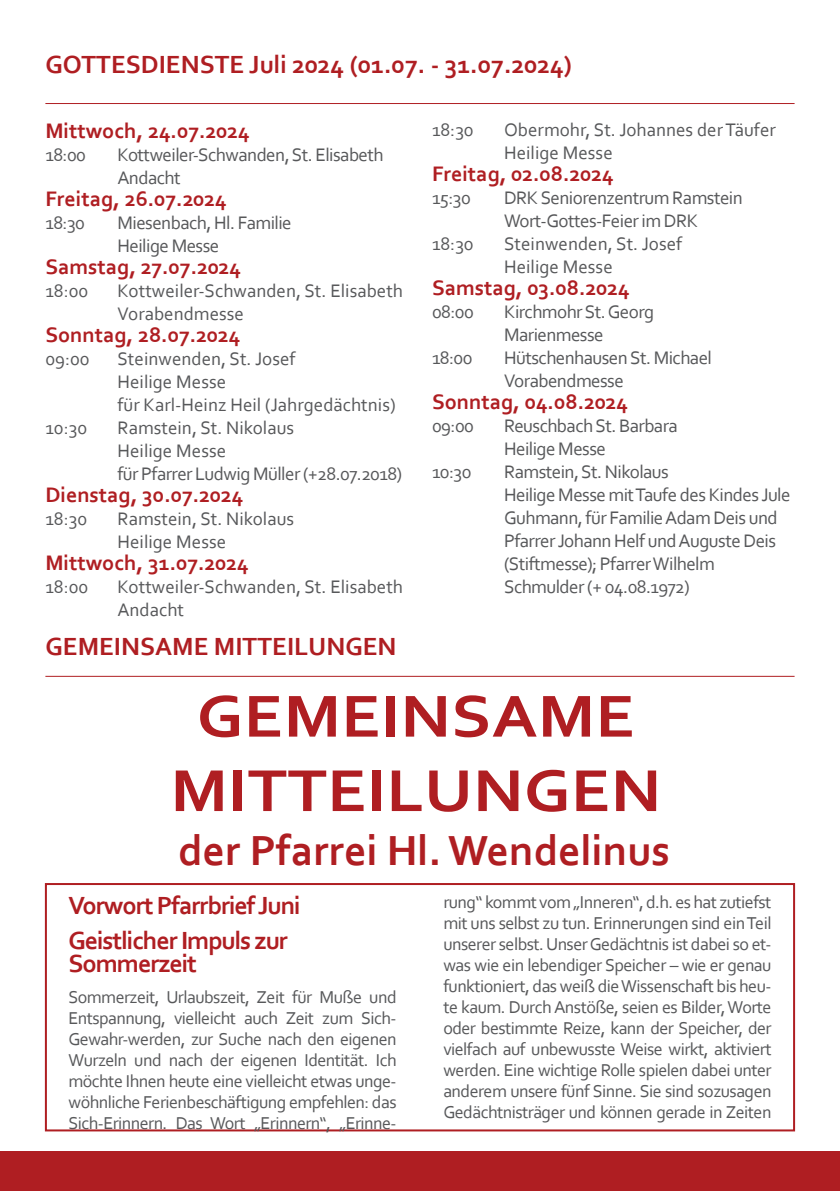
<style>
.page{position:relative;width:840px;height:1191px;background:#fff}
.page>*{position:absolute;margin:0;border:0;box-sizing:border-box;transform-origin:0 0}
.t1{font:700 62px/74.4px "Corbel";color:#af1e22;text-align:center;scale:1.13 1}
.t2{font:700 44px "Corbel";color:#af1e22}
.t3{font:700 26px "Corbel";color:#af1e22}
.t4{font:700 26px/35px "Corbel";letter-spacing:-.025em;color:#af1e22}
.t5{font:700 22px "Corbel";color:#af1e22}
.t6{font:19px/23px "Corbel";letter-spacing:-.03em;color:#57585a}
.t7{font:19px/23px "Corbel";color:#57585a}
.t8{font:19px/23px "Corbel";letter-spacing:-.01em;color:#57585a}
.t9{font:18px/21px "Corbel";letter-spacing:-.03em;color:#57585a;text-align:justify}
</style>
<div class="page">
<div style="left:0;top:1151px;width:839px;height:40px;background:#af1e22"></div>
<hr style="left:45px;top:103px;width:749px;height:1px;background:#af1e22">
<div style="left:45px;top:883px;width:749px;height:248px;border:2px solid #af1e22"></div>
<hr style="left:45px;top:676px;width:749px;height:1px;background:#af1e22">
<h3 class="t3" style="left:45px;top:48px;width:527px">GOTTESDIENSTE Juli 2024 (01.07. - 31.07.2024)</h3>
<p class="t5" style="left:45px;top:117px;width:206px">Mittwoch, 24.07.2024</p>
<p class="t6" style="left:45px;top:143px;width:42px">18:00</p>
<p class="t6" style="left:117px;top:143px;width:267px">Kottweiler-Schwanden, St. Elisabeth<br>Andacht</p>
<p class="t5" style="left:45px;top:185px;width:183px">Freitag, 26.07.2024</p>
<p class="t6" style="left:45px;top:211px;width:41px">18:30</p>
<p class="t6" style="left:117px;top:211px;width:176px">Miesenbach, Hl. Familie<br>Heilige Messe</p>
<p class="t5" style="left:45px;top:253px;width:197px">Samstag, 27.07.2024</p>
<p class="t6" style="left:45px;top:279px;width:44px">18:00</p>
<p class="t7" style="left:117px;top:279px;width:287px">Kottweiler-Schwanden, St. Elisabeth<br>Vorabendmesse</p>
<p class="t5" style="left:45px;top:321px;width:196px">Sonntag, 28.07.2024</p>
<p class="t6" style="left:45px;top:347px;width:46px">09:00</p>
<p class="t7" style="left:117px;top:347px;width:279px">Steinwenden, St. Josef<br>Heilige Messe<br>für Karl-Heinz Heil (Jahrgedächtnis)</p>
<p class="t6" style="left:45px;top:416px;width:43px">10:30</p>
<p class="t8" style="left:117px;top:416px;width:286px">Ramstein, St. Nikolaus<br>Heilige Messe<br>für Pfarrer Ludwig Müller (+28.07.2018)</p>
<p class="t5" style="left:45px;top:481px;width:199px">Dienstag, 30.07.2024</p>
<p class="t6" style="left:45px;top:507px;width:43px">18:30</p>
<p class="t7" style="left:117px;top:507px;width:178px">Ramstein, St. Nikolaus<br>Heilige Messe</p>
<p class="t5" style="left:45px;top:549px;width:205px">Mittwoch, 31.07.2024</p>
<p class="t6" style="left:45px;top:575px;width:44px">18:00</p>
<p class="t7" style="left:117px;top:575px;width:287px">Kottweiler-Schwanden, St. Elisabeth<br>Andacht</p>
<h3 class="t3" style="left:45px;top:630px;width:352px">GEMEINSAME MITTEILUNGEN</h3>
<p class="t6" style="left:432px;top:118px;width:43px">18:30</p>
<p class="t7" style="left:504px;top:118px;width:273px">Obermohr, St. Johannes der Täufer<br>Heilige Messe</p>
<p class="t5" style="left:432px;top:160px;width:183px">Freitag, 02.08.2024</p>
<p class="t6" style="left:432px;top:186px;width:40px">15:30</p>
<p class="t6" style="left:504px;top:186px;width:240px">DRK Seniorenzentrum Ramstein<br>Wort-Gottes-Feier im DRK</p>
<p class="t6" style="left:432px;top:232px;width:43px">18:30</p>
<p class="t7" style="left:504px;top:232px;width:179px">Steinwenden, St. Josef<br>Heilige Messe</p>
<p class="t5" style="left:432px;top:274px;width:199px">Samstag, 03.08.2024</p>
<p class="t6" style="left:432px;top:300px;width:43px">08:00</p>
<p class="t6" style="left:504px;top:300px;width:152px">Kirchmohr St. Georg<br>Marienmesse</p>
<p class="t6" style="left:432px;top:346px;width:42px">18:00</p>
<p class="t6" style="left:504px;top:346px;width:209px">Hütschenhausen St. Michael<br>Vorabendmesse</p>
<p class="t5" style="left:432px;top:388px;width:197px">Sonntag, 04.08.2024</p>
<p class="t6" style="left:432px;top:414px;width:43px">09:00</p>
<p class="t6" style="left:504px;top:414px;width:175px">Reuschbach St. Barbara<br>Heilige Messe</p>
<p class="t6" style="left:432px;top:460px;width:41px">10:30</p>
<p class="t6" style="left:504px;top:460px;width:288px">Ramstein, St. Nikolaus<br>Heilige Messe mit Taufe des Kindes Jule<br>Guhmann, für Familie Adam Deis und<br>Pfarrer Johann Helf und Auguste Deis (Stiftmesse); Pfarrer Wilhelm<br>Schmulder (+ 04.08.1972)</p>
<h1 class="t1" style="left:170px;top:677px;width:436px">GEMEINSAME<br>MITTEILUNGEN</h1>
<h2 class="t2" style="left:178px;top:823px;width:493px">der Pfarrei Hl. Wendelinus</h2>
<h3 class="t4" style="left:68px;top:887px;width:233px">Vorwort Pfarrbrief Juni<br>Geistlicher Impuls zur</h3>
<h3 class="t4" style="left:68px;top:945px;width:130px">Sommerzeit</h3>
<p class="t9" style="left:68px;top:985px;width:329px">Sommerzeit, Urlaubszeit, Zeit für Muße und Entspannung, vielleicht auch Zeit zum Sich-Gewahr-werden, zur Suche nach den eigenen Wurzeln und nach der eigenen Identität. Ich möchte Ihnen heute eine vielleicht etwas unge&shy;wöhnliche Ferienbeschäftigung empfehlen: das Sich-Erinnern. Das Wort „Erinnern“, „Erinne-</p>
<p class="t9" style="left:443px;top:891px;width:329px">rung“ kommt vom „Inneren“, d.h. es hat zutiefst mit uns selbst zu tun. Erinnerungen sind ein Teil unserer selbst. Unser Gedächtnis ist dabei so et&shy;was wie ein lebendiger Speicher – wie er genau funktioniert, das weiß die Wissenschaft bis heu&shy;te kaum. Durch Anstöße, seien es Bilder, Worte oder bestimmte Reize, kann der Speicher, der vielfach auf unbewusste Weise wirkt, aktiviert werden. Eine wichtige Rolle spielen dabei unter anderem unsere fünf Sinne. Sie sind sozusagen Gedächtnisträger und können gerade in Zeiten</p>
</div>
